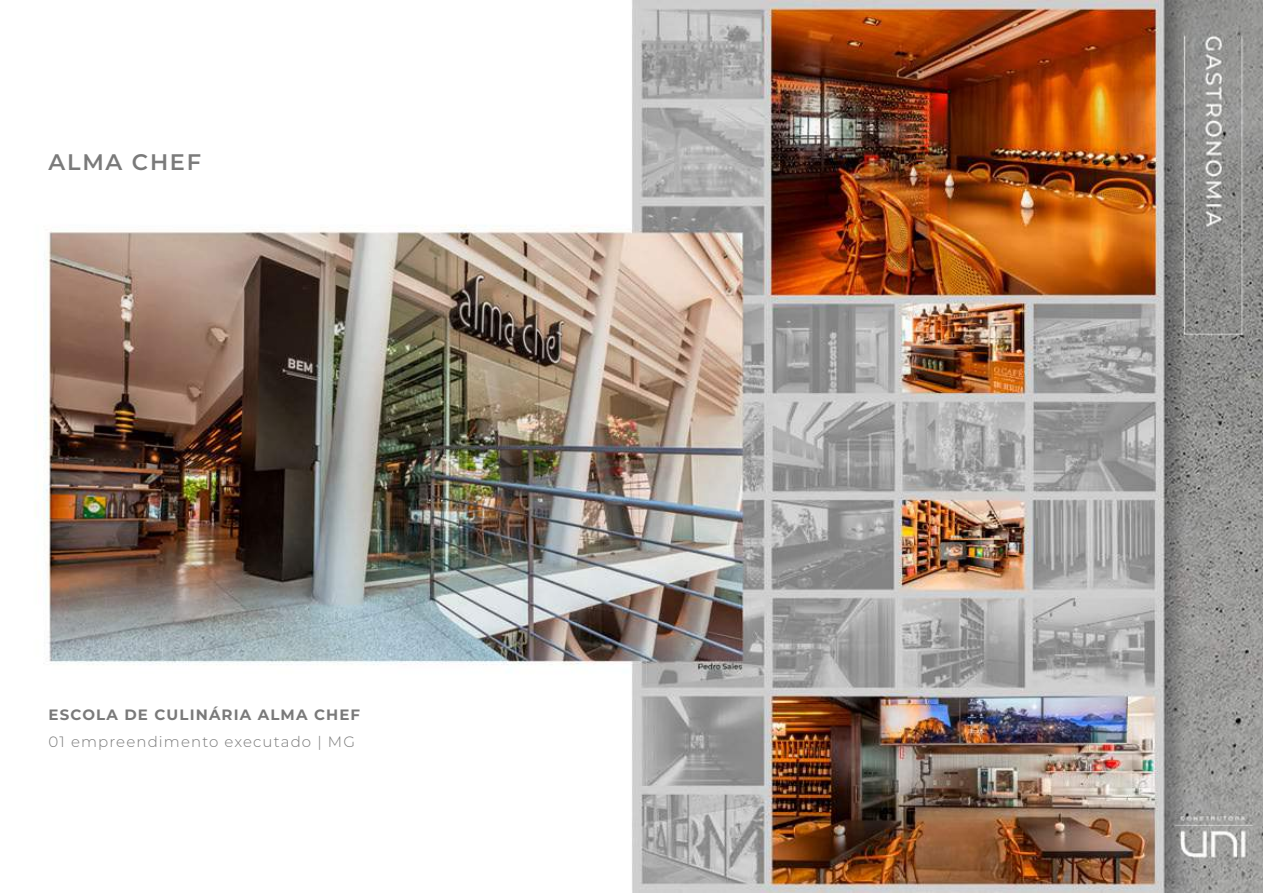
<style>
.page{position:relative;width:1263px;height:893px;background:#fff}
.page>*{position:absolute;margin:0;border:0;box-sizing:border-box;transform-origin:0 0}
.t1{font:600 22.5px "Montserrat";letter-spacing:.075em;color:#7a7a7a}
.t2{font:300 15px "Montserrat";letter-spacing:.075em;color:#7a7a7a}
.t3{font:700 15px "Montserrat";letter-spacing:.075em;color:#7a7a7a}
</style>
<div class="page">
<img style="left:43px;top:0;width:1220px;height:893px">
<h1 class="t1" style="left:49px;top:146px;width:154px">ALMA CHEF</h1>
<p class="t3" style="left:49px;top:704px;width:313px">ESCOLA DE CULINÁRIA ALMA CHEF</p>
<p class="t2" style="left:49px;top:731px;width:308px">01 empreendimento executado | MG</p>
</div>
